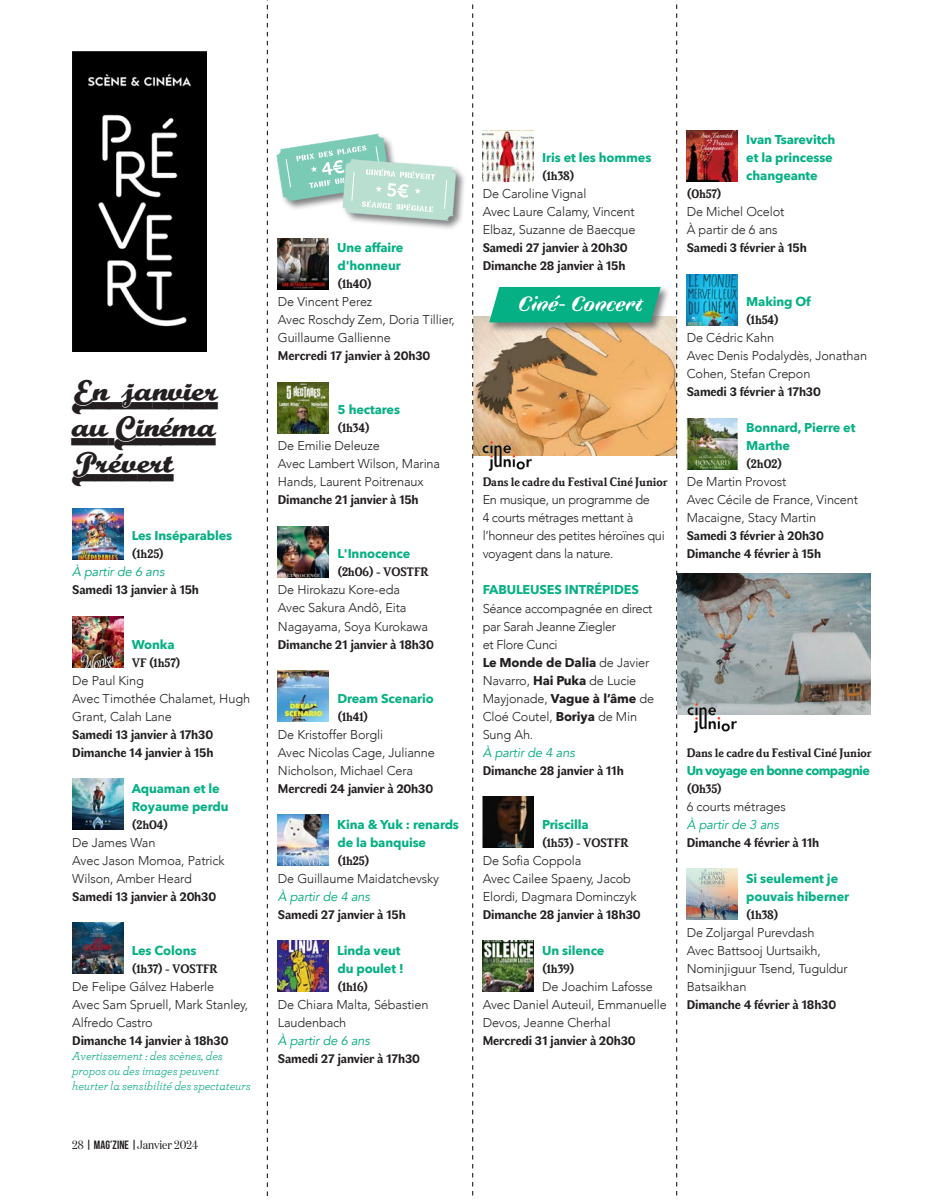
<style>
.page{position:relative;width:944px;height:1200px;background:#fff}
.page>*{position:absolute;margin:0;border:0;box-sizing:border-box;transform-origin:0 0}
.t1{font:36px/36px "Team Spirit";color:#231f20;text-align:justify}
.t2{font:italic 700 21px "Faune Display";letter-spacing:-.01em;color:#fff}
.t3{font:300 12.75px/18px "Avenir";letter-spacing:-.01em;color:#231f20}
.t4{font:700 12.75px/18px "Faune Text";letter-spacing:-.01em;color:#231f20}
.t5{font:700 12.75px/18px "Avenir Next";letter-spacing:-.01em;color:#05b084}
.t6{font:12.75px "Brighton Bold Plain";letter-spacing:-.01em;color:#231f20}
.t7{font:italic 12.75px "Avenir";letter-spacing:-.01em;color:#00a77e}
.t8{font:700 12.75px "Avenir Next";letter-spacing:-.05em;color:#05b084}
.t9{font:700 12.75px "Avenir Next";letter-spacing:-.01em;color:#231f20}
.t10{font:12px/15px "Archer Book LF Italic";letter-spacing:-.01em;color:#00a77e}
.t11{font:12px "Domaine Disp Nar";color:#231f20}
.s1{font-family:"Bebas Neue"}
.s2{font-family:"Avenir";font-weight:300}
.s3{font-family:"Avenir Next";font-weight:700}
</style>
<div class="page">
<img style="left:474px;top:317px;width:202px;height:139px">
<img style="left:72px;top:508px;width:51px;height:51px">
<img style="left:72px;top:616px;width:51px;height:51px">
<img style="left:72px;top:778px;width:51px;height:51px">
<img style="left:72px;top:922px;width:51px;height:51px">
<img style="left:278px;top:238px;width:51px;height:51px">
<img style="left:278px;top:382px;width:51px;height:51px">
<img style="left:278px;top:526px;width:51px;height:51px">
<img style="left:278px;top:670px;width:51px;height:51px">
<img style="left:278px;top:814px;width:51px;height:51px">
<img style="left:278px;top:940px;width:51px;height:51px">
<img style="left:72px;top:51px;width:135px;height:300px">
<svg style="left:267px;top:0;width:1px;height:1196px"></svg>
<svg style="left:472px;top:4px;width:1px;height:1192px"></svg>
<svg style="left:676px;top:4px;width:1px;height:1192px"></svg>
<div style="left:341px;top:158px;width:126px;height:73px;background:#57585a;opacity:.75"></div>
<svg style="left:276px;top:134px;width:181px;height:87px"></svg>
<img style="left:483px;top:130px;width:51px;height:51px">
<img style="left:483px;top:796px;width:51px;height:51px">
<img style="left:483px;top:940px;width:51px;height:51px">
<img style="left:687px;top:130px;width:51px;height:51px">
<img style="left:687px;top:274px;width:51px;height:51px">
<img style="left:687px;top:418px;width:51px;height:51px">
<img style="left:687px;top:868px;width:51px;height:51px">
<div style="left:488px;top:285px;width:183px;height:48px;background:#57585a;opacity:.75"></div>
<div style="left:489px;top:287px;width:172px;height:35px;background:#05b084"></div>
<img style="left:677px;top:573px;width:194px;height:141px">
<img style="left:483px;top:441px;width:49px;height:29px">
<img style="left:688px;top:703px;width:49px;height:29px">
<h1 class="t1" style="left:72px;top:375px;width:147px">En_janvier au-Cinéma Prévert</h1>
<p class="t5" style="left:132px;top:526px;width:102px">Les Inséparables</p>
<p class="t6" style="left:132px;top:547px;width:34px">(1h25)</p>
<p class="t7" style="left:72px;top:564px;width:94px">À partir de 6 ans</p>
<p class="t4" style="left:72px;top:580px;width:128px">Samedi 13 janvier à 15h</p>
<p class="t5" style="left:132px;top:634px;width:44px">Wonka</p>
<p class="t6" style="left:132px;top:655px;width:50px">VF (1h57)</p>
<p class="t3" style="left:72px;top:671px;width:179px">De Paul King<br>Avec Timothée Chalamet, Hugh<br>Grant, Calah Lane</p>
<p class="t4" style="left:72px;top:724px;width:143px">Samedi 13 janvier à 17h30<br>Dimanche 14 janvier à 15h</p>
<p class="t5" style="left:132px;top:778px;width:98px">Aquaman et le<br>Royaume perdu</p>
<p class="t6" style="left:132px;top:817px;width:38px">(2h04)</p>
<p class="t3" style="left:72px;top:833px;width:154px">De James Wan<br>Avec Jason Momoa, Patrick<br>Wilson, Amber Heard</p>
<p class="t4" style="left:72px;top:886px;width:145px">Samedi 13 janvier à 20h30</p>
<p class="t5" style="left:132px;top:940px;width:66px">Les Colons</p>
<p class="t6" style="left:132px;top:961px;width:88px">(1h37) - VOSTFR</p>
<p class="t3" style="left:72px;top:977px;width:177px">De Felipe Gálvez Haberle<br>Avec Sam Spruell, Mark Stanley,<br>Alfredo Castro</p>
<p class="t4" style="left:72px;top:1030px;width:158px">Dimanche 14 janvier à 18h30</p>
<p class="t10" style="left:72px;top:1048px;width:180px">Avertissement : des scènes, des propos ou des images peuvent heurter la sensibilité des spectateurs</p>
<p class="t11" style="left:72px;top:1136px;width:127px">28 <span class="s1">| MAG’ZINE |</span>Janvier 2024</p>
<p class="t5" style="left:337px;top:238px;width:68px">Une affaire d'honneur</p>
<p class="t6" style="left:337px;top:277px;width:36px">(1h40)</p>
<p class="t3" style="left:278px;top:293px;width:179px">De Vincent Perez<br>Avec Roschdy Zem, Doria Tillier,<br>Guillaume Gallienne</p>
<p class="t4" style="left:278px;top:346px;width:154px">Mercredi 17 janvier à 20h30</p>
<p class="t5" style="left:337px;top:400px;width:64px">5 hectares</p>
<p class="t6" style="left:337px;top:421px;width:34px">(1h34)</p>
<p class="t3" style="left:278px;top:437px;width:164px">De Emilie Deleuze<br>Avec Lambert Wilson, Marina<br>Hands, Laurent Poitrenaux</p>
<p class="t4" style="left:278px;top:490px;width:142px">Dimanche 21 janvier à 15h</p>
<p class="t5" style="left:337px;top:544px;width:74px">L'Innocence</p>
<p class="t6" style="left:337px;top:565px;width:93px">(2h06) - VOSTFR</p>
<p class="t3" style="left:278px;top:581px;width:152px">De Hirokazu Kore-eda<br>Avec Sakura Andô, Eita<br>Nagayama, Soya Kurokawa</p>
<p class="t4" style="left:278px;top:634px;width:157px">Dimanche 21 janvier à 18h30</p>
<p class="t5" style="left:337px;top:688px;width:98px">Dream Scenario</p>
<p class="t6" style="left:337px;top:709px;width:32px">(1h41)</p>
<p class="t3" style="left:278px;top:725px;width:159px">De Kristoffer Borgli<br>Avec Nicolas Cage, Julianne<br>Nicholson, Michael Cera</p>
<p class="t4" style="left:278px;top:778px;width:157px">Mercredi 24 janvier à 20h30</p>
<p class="t5" style="left:337px;top:814px;width:123px">Kina &amp; Yuk : renards de la banquise</p>
<p class="t6" style="left:337px;top:853px;width:34px">(1h25)</p>
<p class="t3" style="left:278px;top:869px;width:163px">De Guillaume Maidatchevsky</p>
<p class="t7" style="left:278px;top:888px;width:94px">À partir de 4 ans</p>
<p class="t4" style="left:278px;top:904px;width:129px">Samedi 27 janvier à 15h</p>
<p class="t5" style="left:337px;top:940px;width:68px">Linda veut du poulet !</p>
<p class="t6" style="left:337px;top:979px;width:32px">(1h16)</p>
<p class="t3" style="left:278px;top:995px;width:152px">De Chiara Malta, Sébastien<br>Laudenbach</p>
<p class="t7" style="left:278px;top:1032px;width:94px">À partir de 6 ans</p>
<p class="t4" style="left:278px;top:1048px;width:144px">Samedi 27 janvier à 17h30</p>
<p class="t5" style="left:542px;top:148px;width:111px">Iris et les hommes</p>
<p class="t6" style="left:542px;top:169px;width:34px">(1h38)</p>
<p class="t3" style="left:483px;top:185px;width:154px">De Caroline Vignal<br>Avec Laure Calamy, Vincent<br>Elbaz, Suzanne de Baecque</p>
<p class="t4" style="left:483px;top:238px;width:146px">Samedi 27 janvier à 20h30<br>Dimanche 28 janvier à 15h</p>
<h2 class="t2" style="left:519px;top:289px;width:127px">Ciné- Concert</h2>
<p class="t6" style="left:483px;top:475px;width:186px">Dans le cadre du Festival Ciné Junior</p>
<p class="t3" style="left:483px;top:491px;width:184px">En musique, un programme de<br>4 courts métrages mettant à l’honneur des petites héroïnes qui voyagent dans la nature.</p>
<p class="t5" style="left:483px;top:580px;width:158px">FABULEUSES INTRÉPIDES</p>
<p class="t3" style="left:483px;top:599px;width:171px">Séance accompagnée en direct par Sarah Jeanne Ziegler<br>et Flore Cunci</p>
<p class="t9" style="left:483px;top:651px;width:168px">Le Monde de Dalia <span class="s2">de Javier</span></p>
<p class="t3" style="left:483px;top:671px;width:173px">Navarro, <span class="s3">Hai Puka</span> de Lucie<br>Mayjonade, <span class="s3">Vague à l’âme</span> de<br>Cloé Coutel, <span class="s3">Boriya</span> de Min<br>Sung Ah.</p>
<p class="t7" style="left:483px;top:744px;width:94px">À partir de 4 ans</p>
<p class="t4" style="left:483px;top:760px;width:143px">Dimanche 28 janvier à 11h</p>
<p class="t5" style="left:542px;top:814px;width:48px">Priscilla</p>
<p class="t6" style="left:542px;top:835px;width:88px">(1h53) - VOSTFR</p>
<p class="t3" style="left:483px;top:851px;width:155px">De Sofia Coppola<br>Avec Cailee Spaeny, Jacob<br>Elordi, Dagmara Dominczyk</p>
<p class="t4" style="left:483px;top:904px;width:159px">Dimanche 28 janvier à 18h30</p>
<p class="t5" style="left:542px;top:940px;width:64px">Un silence</p>
<p class="t6" style="left:542px;top:961px;width:34px">(1h39)</p>
<p class="t3" style="left:483px;top:977px;width:186px;text-indent:60px">De Joachim Lafosse<br>Avec Daniel Auteuil, Emmanuelle<br>Devos, Jeanne Cherhal</p>
<p class="t4" style="left:483px;top:1030px;width:154px">Mercredi 31 janvier à 20h30</p>
<p class="t5" style="left:746px;top:130px;width:91px">Ivan Tsarevitch et la princesse changeante</p>
<p class="t6" style="left:687px;top:187px;width:36px">(0h57)</p>
<p class="t3" style="left:687px;top:203px;width:99px">De Michel Ocelot<br>À partir de 6 ans</p>
<p class="t4" style="left:687px;top:238px;width:122px">Samedi 3 février à 15h</p>
<p class="t5" style="left:746px;top:292px;width:66px">Making Of</p>
<p class="t6" style="left:746px;top:313px;width:34px">(1h54)</p>
<p class="t3" style="left:687px;top:329px;width:182px">De Cédric Kahn<br>Avec Denis Podalydès, Jonathan<br>Cohen, Stefan Crepon</p>
<p class="t4" style="left:687px;top:382px;width:136px">Samedi 3 février à 17h30</p>
<p class="t5" style="left:746px;top:418px;width:111px">Bonnard, Pierre et<br>Marthe</p>
<p class="t6" style="left:746px;top:457px;width:37px">(2h02)</p>
<p class="t3" style="left:687px;top:473px;width:173px">De Martin Provost<br>Avec Cécile de France, Vincent<br>Macaigne, Stacy Martin</p>
<p class="t4" style="left:687px;top:526px;width:139px">Samedi 3 février à 20h30<br>Dimanche 4 février à 15h</p>
<p class="t6" style="left:687px;top:745px;width:186px">Dans le cadre du Festival Ciné Junior</p>
<p class="t8" style="left:687px;top:759px;width:185px">Un voyage en bonne compagnie</p>
<p class="t6" style="left:687px;top:781px;width:37px">(0h35)</p>
<p class="t3" style="left:687px;top:797px;width:101px">6 courts métrages</p>
<p class="t7" style="left:687px;top:816px;width:94px">À partir de 3 ans</p>
<p class="t4" style="left:687px;top:832px;width:134px">Dimanche 4 février à 11h</p>
<p class="t5" style="left:746px;top:868px;width:105px">Si seulement je pouvais hiberner</p>
<p class="t6" style="left:746px;top:907px;width:34px">(1h38)</p>
<p class="t3" style="left:687px;top:923px;width:163px">De Zoljargal Purevdash<br>Avec Battsooj Uurtsaikh,<br>Nominjiguur Tsend, Tuguldur<br>Batsaikhan</p>
<p class="t4" style="left:687px;top:994px;width:151px">Dimanche 4 février à 18h30</p>
</div>
